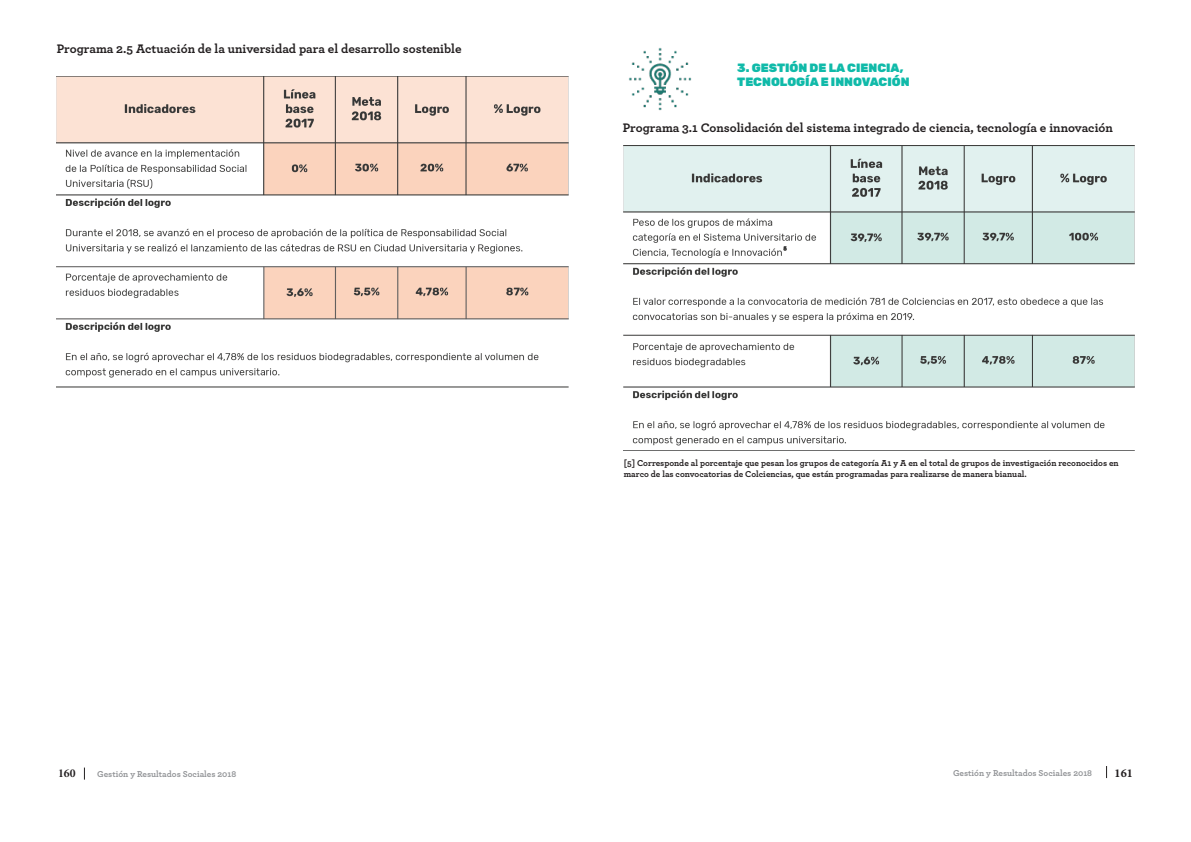
<style>
.page{position:relative;width:1191px;height:842px;background:#fff}
.page>*{position:absolute;margin:0;border:0;box-sizing:border-box;transform-origin:0 0}
.t1{font:700 13px "Archer";color:#231f20}
.t2{font:900 12px/14.4px "Rubik";color:#10baa9}
.t3{font:12px "Minion Pro Bold Subh";color:#231f20}
.t4{font:12px "Minion Pro Bold Capt";color:#231f20}
.t5{font:700 9px/10.8px "Archer";color:#231f20}
.t6{font:700 9px "Archer";color:#939598}
</style>
<div class="page">
<svg style="left:84px;top:767px;width:1px;height:13px"></svg>
<svg style="left:1106px;top:766px;width:1px;height:12px"></svg>
<img style="left:57px;top:77px;width:511px;height:311px">
<img style="left:624px;top:145px;width:510px;height:301px">
<img style="left:629px;top:48px;width:63px;height:63px">
<h1 class="t1" style="left:57px;top:38px;width:406px">Programa 2.5 Actuación de la universidad para el desarrollo sostenible</h1>
<h2 class="t2" style="left:737px;top:61px;width:174px">3. GESTIÓN DE LA CIENCIA,<br>TECNOLOGÍA E INNOVACIÓN</h2>
<h1 class="t1" style="left:622px;top:118px;width:492px">Programa 3.1 Consolidación del sistema integrado de ciencia, tecnología e innovación</h1>
<p class="t5" style="left:624px;top:457px;width:496px">[5] Corresponde al porcentaje que pesan los grupos de categoría A1 y A en el total de grupos de investigación reconocidos en marco de las convocatorias de Colciencias, que están programadas para realizarse de manera bianual.</p>
<h2 class="t3" style="left:58px;top:766px;width:19px">160</h2>
<p class="t6" style="left:97px;top:766px;width:141px">Gestión y Resultados Sociales 2018</p>
<p class="t6" style="left:953px;top:766px;width:141px">Gestión y Resultados Sociales 2018</p>
<h2 class="t4" style="left:1114px;top:766px;width:20px">161</h2>
</div>
